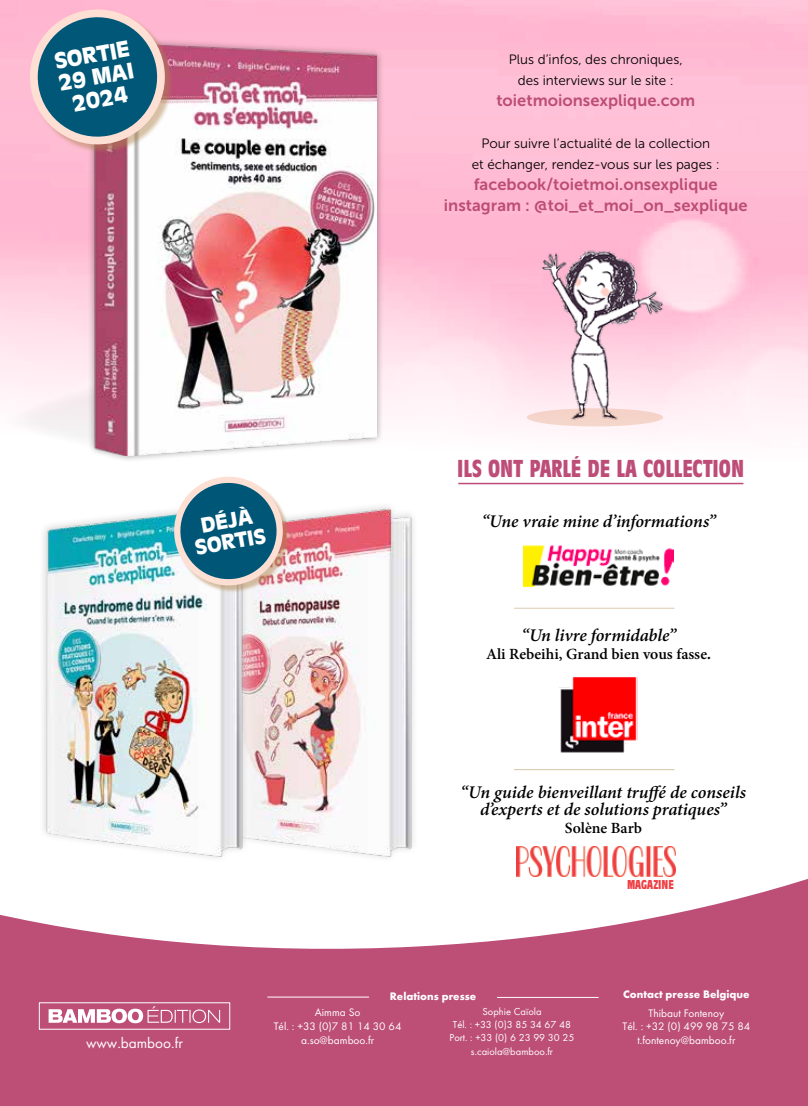
<style>
.page{position:relative;width:808px;height:1106px;background:#fff}
.page>*{position:absolute;margin:0;border:0;box-sizing:border-box;transform-origin:0 0}
.t1{font:700 23.85px/22.4px "Antique Oli";color:#fff;text-align:center}
.t2{font:700 22.5px/21.1px "Antique Oli";color:#fff;text-align:center}
.t3{font:italic 700 17.55px/17.5px "Adobe Hebrew";letter-spacing:-.005em;color:#000;text-align:center}
.t4{font:16.5px/21px "Museo Sans 700";color:#bc4d75;text-align:center}
.t5{font:700 15.3px "Adobe Hebrew";color:#000}
.t6{font:15.3px "Futura PT";color:#fff}
.t7{font:13.5px/21px "Museo Sans 300";color:#000;text-align:center}
.t8{font:11.4px/14.1px "Futura PT";color:#fff;text-align:center}
.t9{font:700 11.4px "Futura PT";color:#fff}
.t10{font:10.5px/13px "Futura PT";color:#fff;text-align:center}
.s1{font-style:italic;font-size:17.55px}
</style>
<div class="page">
<svg style="left:0;top:876px;width:808px;height:230px;fill:#bd4f77"></svg>
<img style="left:518px;top:207px;width:156px;height:232px">
<svg style="left:527px;top:408px;width:136px;height:18px;background:#ebcbc2"></svg>
<img style="left:560px;top:677px;width:77px;height:76px">
<img style="left:523px;top:545px;width:151px;height:43px">
<img style="left:516px;top:846px;width:160px;height:30px">
<hr style="left:514px;top:769px;width:160px;height:1px;background:#b0834d">
<hr style="left:514px;top:608px;width:160px;height:1px;background:#b0834d">
<div style="left:39px;top:1002px;width:191px;height:27px;border:1px solid #fff"></div>
<svg style="left:49px;top:1006px;width:171px;height:17px"></svg>
<hr style="left:267px;top:996px;width:102px;height:1px;background:#fff">
<hr style="left:497px;top:997px;width:102px;height:1px;background:#fff">
<img style="left:310px;top:504px;width:170px;height:408px">
<img style="left:1px;top:509px;width:309px;height:403px">
<div style="left:176px;top:478px;width:114px;height:115px;background:#b0834d;opacity:.5"></div>
<svg style="left:173px;top:476px;width:111px;height:112px"></svg>
<svg style="left:0;top:362px;width:87px;height:83px"></svg>
<div style="left:87px;top:37px;width:297px;height:425px;background:#000;opacity:.36"></div>
<img style="left:89px;top:44px;width:288px;height:412px">
<div style="left:31px;top:11px;width:143px;height:143px;background:#b0834d;opacity:.5"></div>
<svg style="left:29px;top:8px;width:137px;height:141px;background:#67869a"></svg>
<hr style="left:458px;top:483px;width:285px;height:1px;background:#bd4d78">
<svg style="left:628px;top:879px;width:45px;height:9px"></svg>
<h1 class="t1" style="left:53px;top:51px;width:78px;rotate:-10deg">SORTIE<br>29 MAI<br>2024</h1>
<p class="t7" style="left:509px;top:49px;width:175px">Plus d’infos, des chroniques, des interviews sur le site :</p>
<p class="t4" style="left:496px;top:90px;width:200px">toietmoionsexplique.com</p>
<p class="t7" style="left:472px;top:133px;width:250px">Pour suivre l’actualité de la collection<br>et échanger, rendez-vous sur les pages :</p>
<p class="t4" style="left:444px;top:174px;width:305px">facebook/toietmoi.onsexplique instagram : @toi_et_moi_on_sexplique</p>
<h2 class="t2" style="left:190px;top:516px;width:73px;rotate:-10deg">DÉJÀ<br>SORTIS</h2>
<p class="t3" style="left:482px;top:512px;width:236px">“Une vraie mine d’informations”</p>
<p class="t3" style="left:521px;top:626px;width:156px">“Un livre formidable”</p>
<p class="t5" style="left:486px;top:644px;width:227px">Ali Rebeihi, Grand bien vous fasse<span class="s1">.</span></p>
<p class="t3" style="left:461px;top:783px;width:287px">“Un guide bienveillant truffé de conseils d’experts et de solutions pratiques”</p>
<p class="t5" style="left:565px;top:818px;width:79px">Solène Barb</p>
<p class="t6" style="left:86px;top:1034px;width:98px">www.bamboo.fr</p>
<p class="t9" style="left:390px;top:988px;width:88px">Relations presse</p>
<p class="t8" style="left:274px;top:1005px;width:129px">Aimma So<br>Tél. : +33 (0)7 81 14 30 64 a.so@bamboo.fr</p>
<p class="t10" style="left:449px;top:1004px;width:126px">Sophie Caïola<br>Tél. : +33 (0)3 85 34 67 48<br>Port. : +33 (0) 6 23 99 30 25</p>
<p class="t10" style="left:471px;top:1044px;width:84px">s.caiola@bamboo.fr</p>
<p class="t9" style="left:623px;top:987px;width:128px">Contact presse Belgique</p>
<p class="t8" style="left:622px;top:1005px;width:129px;line-height:13.6px">Thibaut Fontenoy<br>Tél. : +32 (0) 499 98 75 84 t.fontenoy@bamboo.fr</p>
</div>
